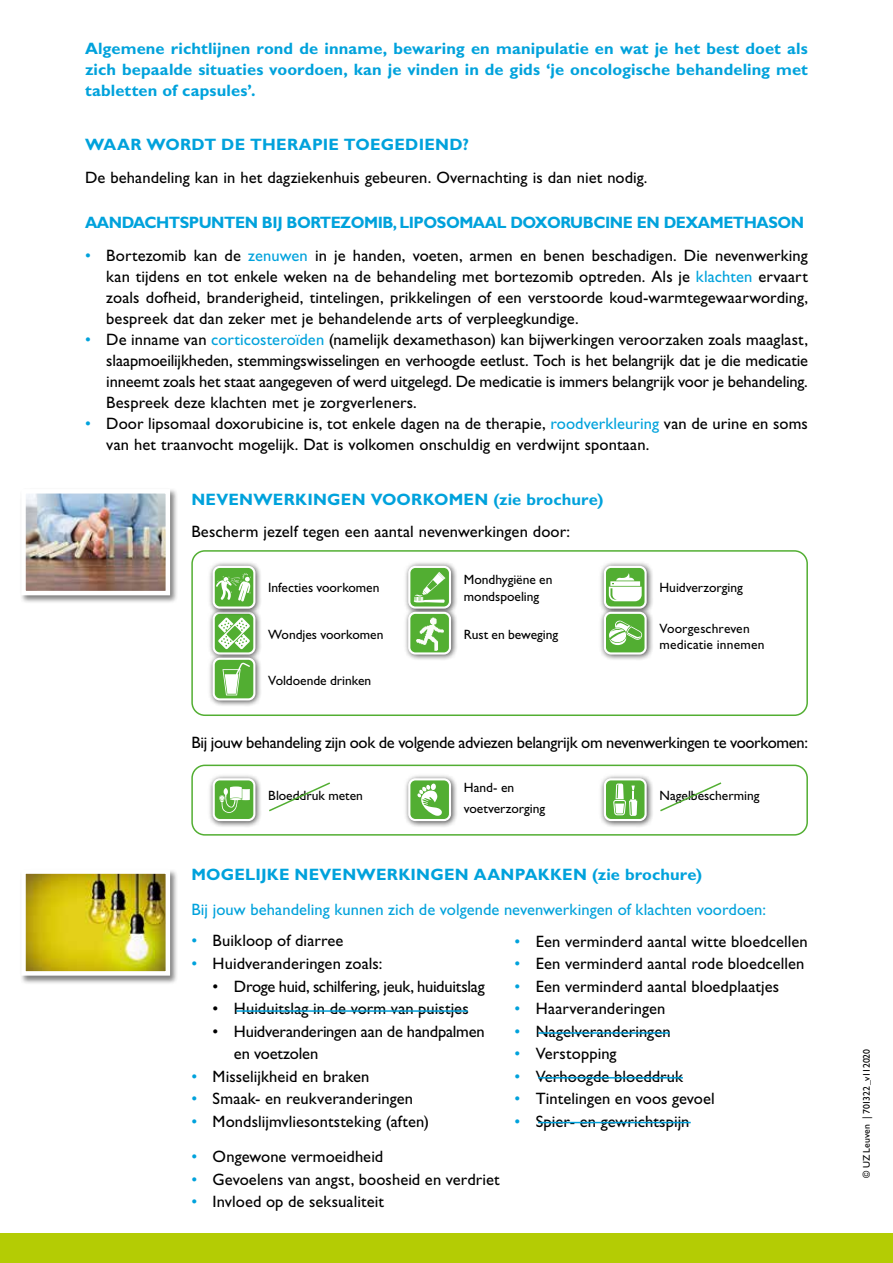
<style>
.page{position:relative;width:893px;height:1263px;background:#fff}
.page>*{position:absolute;margin:0;border:0;box-sizing:border-box;transform-origin:0 0}
.t1{font:16.5px/21px "Gill Sans Std";letter-spacing:.005em;color:#000;text-align:justify}
.t2{font:700 16.5px/21px "Gill Sans Std";letter-spacing:.005em;color:#00a2dc;text-align:justify}
.t3{font:16.5px/22.5px "Gill Sans Std";letter-spacing:-.015em;color:#000}
.t4{font:16.5px "Gill Sans Std";letter-spacing:-.02em;color:#000}
.t5{font:16.5px "Gill Sans Std";letter-spacing:.005em;color:#00a2dc}
.t6{font:700 16.5px "Gill Sans Std";letter-spacing:-.03em;color:#00a2dc;scale:.96 1}
.t7{font:13.5px/16.5px "Gill Sans Std";color:#000}
.t8{font:9.75px "Gill Sans Std";color:#000}
.s1{color:#00a2dc}
</style>
<div class="page">
<div style="left:0;top:1233px;width:893px;height:30px;background:#b4cc04"></div>
<div style="left:191px;top:765px;width:617px;height:71px;border:2px solid #52ae32;border-radius:13px"></div>
<div style="left:191px;top:550px;width:617px;height:166px;border:2px solid #52ae32;border-radius:13px"></div>
<div style="left:403px;top:561px;width:55px;height:55px;background:#000;opacity:.75"></div>
<div style="left:409px;top:567px;width:41px;height:41px;background:#52ae32;border-radius:6px"></div>
<div style="left:408px;top:566px;width:43px;height:43px;border:2px solid #fff;border-radius:6px"></div>
<div style="left:403px;top:773px;width:55px;height:55px;background:#000;opacity:.75"></div>
<div style="left:409px;top:779px;width:41px;height:41px;background:#52ae32;border-radius:6px"></div>
<div style="left:408px;top:778px;width:43px;height:43px;border:2px solid #fff;border-radius:6px"></div>
<div style="left:208px;top:607px;width:55px;height:55px;background:#000;opacity:.75"></div>
<div style="left:214px;top:613px;width:40px;height:40px;background:#52ae32;border-radius:6px"></div>
<div style="left:213px;top:612px;width:42px;height:43px;border:2px solid #fff;border-radius:6px"></div>
<div style="left:208px;top:653px;width:55px;height:55px;background:#000;opacity:.75"></div>
<div style="left:214px;top:659px;width:40px;height:40px;background:#52ae32;border-radius:6px"></div>
<div style="left:213px;top:658px;width:42px;height:42px;border:2px solid #fff;border-radius:6px"></div>
<div style="left:599px;top:561px;width:55px;height:55px;background:#000;opacity:.75"></div>
<div style="left:605px;top:567px;width:41px;height:41px;background:#52ae32;border-radius:6px"></div>
<div style="left:604px;top:566px;width:43px;height:43px;border:2px solid #fff;border-radius:6px"></div>
<div style="left:599px;top:773px;width:55px;height:55px;background:#000;opacity:.75"></div>
<div style="left:605px;top:779px;width:41px;height:41px;background:#52ae32;border-radius:6px"></div>
<div style="left:604px;top:778px;width:43px;height:43px;border:2px solid #fff;border-radius:6px"></div>
<div style="left:208px;top:561px;width:55px;height:55px;background:#000;opacity:.75"></div>
<div style="left:214px;top:567px;width:40px;height:41px;background:#52ae32;border-radius:6px"></div>
<div style="left:213px;top:566px;width:42px;height:43px;border:2px solid #fff;border-radius:6px"></div>
<div style="left:208px;top:773px;width:55px;height:55px;background:#000;opacity:.75"></div>
<div style="left:214px;top:779px;width:40px;height:41px;background:#52ae32;border-radius:6px"></div>
<div style="left:213px;top:778px;width:42px;height:43px;border:2px solid #fff;border-radius:6px"></div>
<div style="left:403px;top:607px;width:55px;height:55px;background:#000;opacity:.75"></div>
<img style="left:411px;top:615px;width:37px;height:37px">
<div style="left:408px;top:612px;width:43px;height:43px;border:2px solid #fff;border-radius:6px"></div>
<div style="left:599px;top:607px;width:55px;height:55px;background:#000;opacity:.75"></div>
<div style="left:605px;top:613px;width:41px;height:40px;background:#52ae32;border-radius:6px"></div>
<div style="left:604px;top:612px;width:43px;height:43px;border:2px solid #fff;border-radius:6px"></div>
<svg style="left:218px;top:617px;width:32px;height:32px"></svg>
<svg style="left:222px;top:662px;width:28px;height:33px"></svg>
<svg style="left:609px;top:573px;width:33px;height:28px"></svg>
<svg style="left:417px;top:783px;width:25px;height:33px"></svg>
<svg style="left:613px;top:783px;width:24px;height:33px"></svg>
<svg style="left:609px;top:620px;width:34px;height:25px"></svg>
<svg style="left:216px;top:573px;width:35px;height:29px"></svg>
<div style="left:20px;top:488px;width:158px;height:116px;background:#000;opacity:.5"></div>
<img style="left:26px;top:494px;width:139px;height:96px">
<div style="left:21px;top:489px;width:149px;height:106px;border:4px solid #fff"></div>
<svg style="left:660px;top:782px;width:62px;height:30px"></svg>
<svg style="left:269px;top:782px;width:61px;height:30px"></svg>
<div style="left:20px;top:868px;width:158px;height:116px;background:#000;opacity:.5"></div>
<img style="left:26px;top:874px;width:139px;height:97px">
<div style="left:21px;top:869px;width:149px;height:107px;border:4px solid #fff"></div>
<hr style="left:538px;top:1032px;width:131px;height:2px;background:#00a2dc">
<hr style="left:538px;top:1122px;width:153px;height:1px;background:#00a2dc">
<hr style="left:538px;top:1077px;width:145px;height:1px;background:#00a2dc">
<svg style="left:219px;top:786px;width:31px;height:27px"></svg>
<svg style="left:414px;top:572px;width:32px;height:31px"></svg>
<hr style="left:236px;top:1010px;width:232px;height:2px;background:#00a2dc">
<p class="t2" style="left:85px;top:38px;width:724px">Algemene richtlijnen rond de inname, bewaring en manipulatie en wat je het best doet als zich bepaalde situaties voordoen, kan je vinden in de gids ‘je oncologische behandeling met tabletten of capsules’.</p>
<p class="t2" style="left:85px;top:134px;width:385px">WAAR WORDT DE THERAPIE TOEGEDIEND?</p>
<p class="t1" style="left:85px;top:167px;width:564px">De behandeling kan in het dagziekenhuis gebeuren. Overnachting is dan niet nodig.</p>
<p class="t6" style="left:85px;top:212px;width:751px">AANDACHTSPUNTEN BIJ BORTEZOMIB, LIPOSOMAAL DOXORUBCINE EN DEXAMETHASON</p>
<p class="t1" style="left:106px;top:245px;width:703px;text-indent:-21px"><span class="s1">•</span> Bortezomib kan de <span class="s1">zenuwen</span> in je handen, voeten, armen en benen beschadigen. Die nevenwerking kan tijdens en tot enkele weken na de behandeling met bortezomib optreden. Als je <span class="s1">klachten</span> ervaart zoals dofheid, branderigheid, tintelingen, prikkelingen of een verstoorde koud-warmtegewaarwording, bespreek dat dan zeker met je behandelende arts of verpleegkundige.</p>
<p class="t1" style="left:106px;top:329px;width:703px;text-indent:-21px"><span class="s1">•</span> De inname van <span class="s1">corticosteroïden</span> (namelijk dexamethason) kan bijwerkingen veroorzaken zoals maaglast, slaapmoeilijkheden, stemmingswisselingen en verhoogde eetlust. Toch is het belangrijk dat je die medicatie inneemt zoals het staat aangegeven of werd uitgelegd. De medicatie is immers belangrijk voor je behandeling.<br>Bespreek deze klachten met je zorgverleners.</p>
<p class="t1" style="left:106px;top:413px;width:703px;text-indent:-21px"><span class="s1">•</span> Door lipsomaal doxorubicine is, tot enkele dagen na de therapie, <span class="s1">roodverkleuring</span> van de urine en soms van het traanvocht mogelijk. Dat is volkomen onschuldig en verdwijnt spontaan.</p>
<p class="t2" style="left:191px;top:488px;width:414px">NEVENWERKINGEN VOORKOMEN (zie brochure)</p>
<p class="t1" style="left:191px;top:521px;width:380px">Bescherm jezelf tegen een aantal nevenwerkingen door:</p>
<p class="t7" style="left:268px;top:579px;width:113px">Infecties voorkomen</p>
<p class="t7" style="left:268px;top:626px;width:117px">Wondjes voorkomen</p>
<p class="t7" style="left:268px;top:672px;width:105px">Voldoende drinken</p>
<p class="t7" style="left:464px;top:572px;width:90px">Mondhygiëne en mondspoeling</p>
<p class="t7" style="left:464px;top:626px;width:96px">Rust en beweging</p>
<p class="t7" style="left:659px;top:579px;width:85px">Huidverzorging</p>
<p class="t7" style="left:659px;top:620px;width:107px">Voorgeschreven medicatie innemen</p>
<p class="t4" style="left:191px;top:733px;width:618px">Bij jouw behandeling zijn ook de volgende adviezen belangrijk om nevenwerkingen te voorkomen:</p>
<p class="t7" style="left:268px;top:787px;width:96px">Bloeddruk meten</p>
<p class="t7" style="left:464px;top:777px;width:83px;line-height:21px">Hand- en voetverzorging</p>
<p class="t7" style="left:659px;top:787px;width:101px">Nagelbescherming</p>
<p class="t2" style="left:191px;top:864px;width:512px">MOGELIJKE NEVENWERKINGEN AANPAKKEN (zie brochure)</p>
<p class="t5" style="left:191px;top:899px;width:576px">Bij jouw behandeling kunnen zich de volgende nevenwerkingen of klachten voordoen:</p>
<p class="t1" style="left:191px;top:930px;width:154px"><span class="s1">•</span> Buikloop of diarree</p>
<p class="t1" style="left:191px;top:953px;width:193px"><span class="s1">•</span> Huidveranderingen zoals:</p>
<p class="t3" style="left:213px;top:975px;width:274px">• Droge huid, schilfering, jeuk, huiduitslag</p>
<p class="t1" style="left:213px;top:998px;width:258px">• Huiduitslag in de vorm van puistjes</p>
<p class="t3" style="left:234px;top:1020px;width:252px;text-indent:-21px">• Huidveranderingen aan de handpalmen en voetzolen</p>
<p class="t1" style="left:191px;top:1065px;width:180px"><span class="s1">•</span> Misselijkheid en braken</p>
<p class="t1" style="left:191px;top:1088px;width:223px"><span class="s1">•</span> Smaak- en reukveranderingen</p>
<p class="t1" style="left:191px;top:1110px;width:239px"><span class="s1">•</span> Mondslijmvliesontsteking (aften)</p>
<p class="t1" style="left:514px;top:930px;width:295px"><span class="s1">•</span> Een verminderd aantal witte bloedcellen</p>
<p class="t1" style="left:514px;top:953px;width:291px"><span class="s1">•</span> Een verminderd aantal rode bloedcellen</p>
<p class="t1" style="left:514px;top:975px;width:266px"><span class="s1">•</span> Een verminderd aantal bloedplaatjes</p>
<p class="t1" style="left:514px;top:998px;width:152px"><span class="s1">•</span> Haarveranderingen</p>
<p class="t1" style="left:514px;top:1020px;width:158px"><span class="s1">•</span> Nagelveranderingen</p>
<p class="t1" style="left:514px;top:1043px;width:104px"><span class="s1">•</span> Verstopping</p>
<p class="t1" style="left:514px;top:1065px;width:170px"><span class="s1">•</span> Verhoogde bloeddruk</p>
<p class="t1" style="left:514px;top:1088px;width:202px"><span class="s1">•</span> Tintelingen en voos gevoel</p>
<p class="t1" style="left:514px;top:1111px;width:177px"><span class="s1">•</span> Spier- en gewrichtspijn</p>
<p class="t1" style="left:191px;top:1146px;width:193px"><span class="s1">•</span> Ongewone vermoeidheid</p>
<p class="t1" style="left:191px;top:1169px;width:310px"><span class="s1">•</span> Gevoelens van angst, boosheid en verdriet</p>
<p class="t1" style="left:191px;top:1191px;width:194px"><span class="s1">•</span> Invloed op de seksualiteit</p>
<p class="t8" style="left:861px;top:1178px;width:131px;rotate:-90deg">© UZ Leuven | 701322_v112020</p>
</div>
